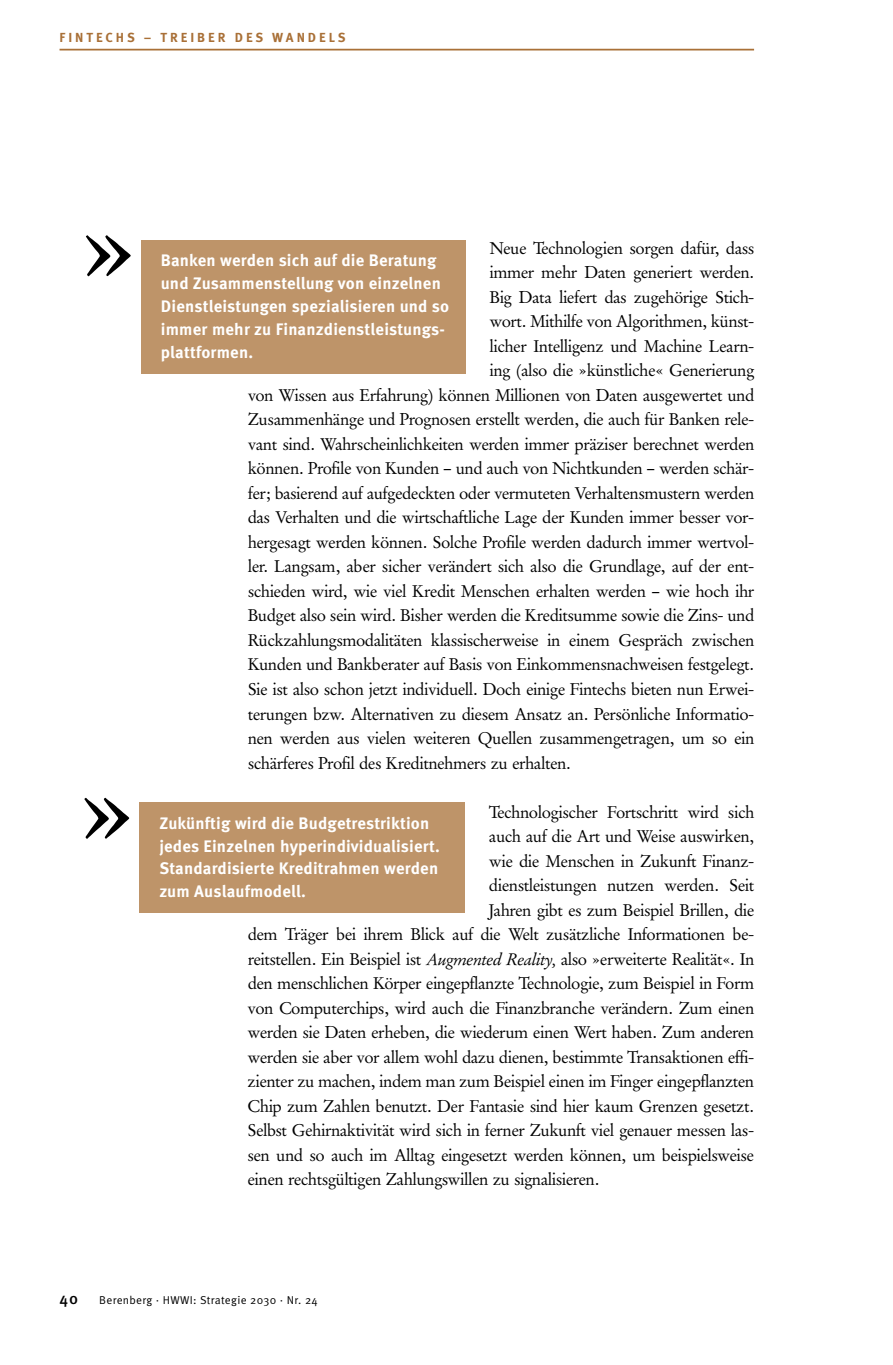
<style>
.page{position:relative;width:893px;height:1365px;background:#fff}
.page>*{position:absolute;margin:0;border:0;box-sizing:border-box;transform-origin:0 0}
.t1{font:122.5px "Garamond Stempel Expert BQ Roman Os F";color:#000}
.t2{font:16.62px "Garamond Stempel Expert BQ Roman Os F";letter-spacing:.01em;color:#000}
.t3{font:700 16.62px/22.8px "Meta OT";letter-spacing:.01em;color:#fff}
.t4{font:500 15.75px "Meta OT";color:#000}
.t5{font:700 13.12px "Meta OT";letter-spacing:.225em;color:#a97037}
.t6{font:11.38px "Meta OT Norm";letter-spacing:.03em;color:#000}
.s1{font-family:"Garamond Stempel Expert BQ Italic Os F"}
</style>
<div class="page">
<hr style="left:60px;top:49px;width:694px;height:1px;background:#a97037">
<div style="left:141px;top:240px;width:324px;height:133px;background:#be9469"></div>
<div style="left:139px;top:802px;width:326px;height:111px;background:#be9469"></div>
<p class="t5" style="left:60px;top:32px;width:288px">FINTECHS – TREIBER DES WANDELS</p>
<h1 class="t1" style="left:79px;top:176px;width:60px">»</h1>
<h1 class="t1" style="left:78px;top:738px;width:60px">»</h1>
<p class="t2" style="left:490px;top:238px;width:266px">Neue Technologien sorgen dafür, dass</p>
<p class="t2" style="left:490px;top:263px;width:266px">immer mehr Daten generiert werden.</p>
<p class="t2" style="left:490px;top:287px;width:266px">Big Data liefert das zugehörige Stich-</p>
<p class="t2" style="left:490px;top:312px;width:266px">wort. Mithilfe von Algorithmen, künst-</p>
<p class="t2" style="left:490px;top:336px;width:266px">licher Intelligenz und Machine Learn-</p>
<p class="t2" style="left:490px;top:361px;width:266px">ing (also die »künstliche« Generierung</p>
<p class="t2" style="left:248px;top:385px;width:507px">von Wissen aus Erfahrung) können Millionen von Daten ausgewertet und</p>
<p class="t2" style="left:248px;top:410px;width:507px">Zusammenhänge und Prognosen erstellt werden, die auch für Banken rele-</p>
<p class="t2" style="left:248px;top:434px;width:507px">vant sind. Wahrscheinlichkeiten werden immer präziser berechnet werden</p>
<p class="t2" style="left:248px;top:459px;width:507px">können. Profile von Kunden – und auch von Nichtkunden – werden schär-</p>
<p class="t2" style="left:248px;top:483px;width:507px">fer; basierend auf aufgedeckten oder vermuteten Verhaltensmustern werden</p>
<p class="t2" style="left:248px;top:508px;width:507px">das Verhalten und die wirtschaftliche Lage der Kunden immer besser vor-</p>
<p class="t2" style="left:248px;top:532px;width:507px">hergesagt werden können. Solche Profile werden dadurch immer wertvol-</p>
<p class="t2" style="left:248px;top:557px;width:507px">ler. Langsam, aber sicher verändert sich also die Grundlage, auf der ent-</p>
<p class="t2" style="left:248px;top:581px;width:507px">schieden wird, wie viel Kredit Menschen erhalten werden – wie hoch ihr</p>
<p class="t2" style="left:248px;top:606px;width:507px">Budget also sein wird. Bisher werden die Kreditsumme sowie die Zins- und</p>
<p class="t2" style="left:248px;top:630px;width:507px">Rückzahlungsmodalitäten klassischerweise in einem Gespräch zwischen</p>
<p class="t2" style="left:248px;top:655px;width:507px">Kunden und Bankberater auf Basis von Einkommensnachweisen festgelegt.</p>
<p class="t2" style="left:248px;top:679px;width:507px">Sie ist also schon jetzt individuell. Doch einige Fintechs bieten nun Erwei-</p>
<p class="t2" style="left:248px;top:704px;width:507px">terungen bzw. Alternativen zu diesem Ansatz an. Persönliche Informatio-</p>
<p class="t2" style="left:248px;top:728px;width:507px">nen werden aus vielen weiteren Quellen zusammengetragen, um so ein</p>
<p class="t2" style="left:248px;top:753px;width:324px">schärferes Profil des Kreditnehmers zu erhalten.</p>
<p class="t2" style="left:489px;top:802px;width:266px">Technologischer Fortschritt wird sich</p>
<p class="t2" style="left:489px;top:826px;width:266px">auch auf die Art und Weise auswirken,</p>
<p class="t2" style="left:489px;top:851px;width:266px">wie die Menschen in Zukunft Finanz-</p>
<p class="t2" style="left:489px;top:875px;width:266px">dienstleistungen nutzen werden. Seit</p>
<p class="t2" style="left:489px;top:900px;width:266px">Jahren gibt es zum Beispiel Brillen, die</p>
<p class="t2" style="left:248px;top:924px;width:507px">dem Träger bei ihrem Blick auf die Welt zusätzliche Informationen be-</p>
<p class="t2" style="left:248px;top:949px;width:507px">reitstellen. Ein Beispiel ist <span class="s1">Augmented Reality,</span> also »erweiterte Realität«. In</p>
<p class="t2" style="left:248px;top:973px;width:507px">den menschlichen Körper eingepflanzte Technologie, zum Beispiel in Form</p>
<p class="t2" style="left:248px;top:998px;width:507px">von Computerchips, wird auch die Finanzbranche verändern. Zum einen</p>
<p class="t2" style="left:248px;top:1022px;width:507px">werden sie Daten erheben, die wiederum einen Wert haben. Zum anderen</p>
<p class="t2" style="left:248px;top:1047px;width:507px">werden sie aber vor allem wohl dazu dienen, bestimmte Transaktionen effi-</p>
<p class="t2" style="left:248px;top:1071px;width:507px">zienter zu machen, indem man zum Beispiel einen im Finger eingepflanzten</p>
<p class="t2" style="left:248px;top:1096px;width:507px">Chip zum Zahlen benutzt. Der Fantasie sind hier kaum Grenzen gesetzt.</p>
<p class="t2" style="left:248px;top:1120px;width:507px">Selbst Gehirnaktivität wird sich in ferner Zukunft viel genauer messen las-</p>
<p class="t2" style="left:248px;top:1145px;width:507px">sen und so auch im Alltag eingesetzt werden können, um beispielsweise</p>
<p class="t2" style="left:248px;top:1169px;width:353px">einen rechtsgültigen Zahlungswillen zu signalisieren.</p>
<p class="t3" style="left:161px;top:250px;width:290px">Banken werden sich auf die Beratung und Zusammenstellung von einzelnen Dienstleistungen spezialisieren und so immer mehr zu Finanzdienstleistungs&shy;plattformen.</p>
<p class="t3" style="left:159px;top:813px;width:282px">Zukünftig wird die Budgetrestriktion jedes Einzelnen hyperindividualisiert.<br>Standardisierte Kreditrahmen werden zum Auslaufmodell.</p>
<p class="t4" style="left:60px;top:1292px;width:20px">40</p>
<p class="t6" style="left:99px;top:1295px;width:220px">Berenberg · HWWI: Strategie 2030 · Nr. 24</p>
</div>
